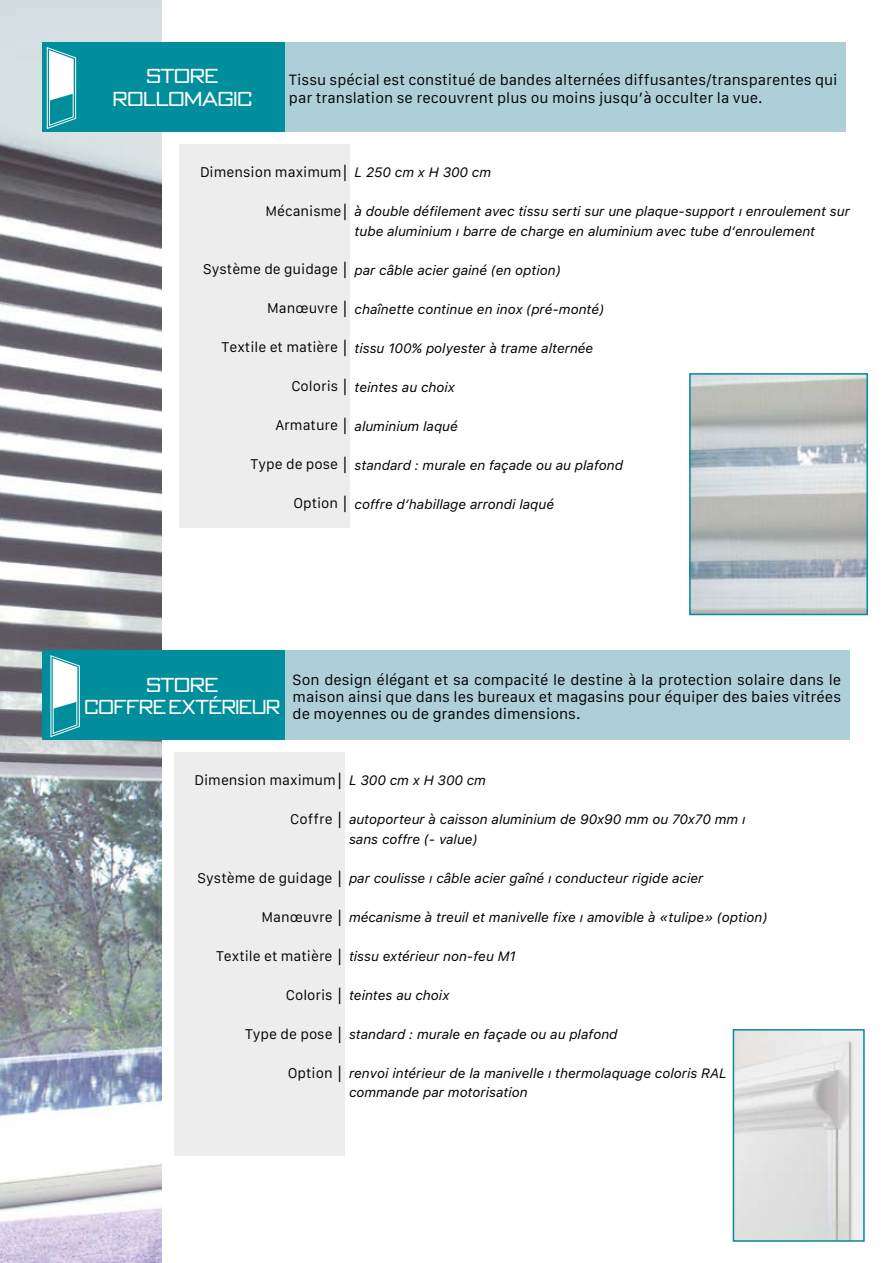
<style>
.page{position:relative;width:893px;height:1263px;background:#fff}
.page>*{position:absolute;margin:0;border:0;box-sizing:border-box;transform-origin:0 0}
.t1{font:300 18px/22.5px "OPTI Bank Gothic";letter-spacing:-.01em;color:#fff;text-align:center}
.t2{font:14.25px/17.1px "Galvji";color:#000}
.t3{font:italic 13.5px/19.5px "Galvji";color:#000}
.t4{font:13.5px "Galvji";color:#000}
.s1{font-family:"Arial"}
.s2{font-style:italic}
.s3{font-style:normal}
.s4{font-family:"Arial";font-style:normal}
</style>
<div class="page">
<img style="left:0;top:0;width:162px;height:1263px">
<div style="left:280px;top:43px;width:566px;height:89px;background:#adcfd7"></div>
<div style="left:180px;top:145px;width:170px;height:383px;background:#ededed"></div>
<div style="left:43px;top:43px;width:242px;height:89px;background:#008e9c"></div>
<svg style="left:46px;top:47px;width:30px;height:82px"></svg>
<div style="left:284px;top:651px;width:566px;height:89px;background:#adcfd7"></div>
<div style="left:43px;top:651px;width:242px;height:89px;background:#008e9c"></div>
<div style="left:174px;top:753px;width:170px;height:403px;background:#ededed"></div>
<svg style="left:50px;top:655px;width:30px;height:82px"></svg>
<img style="left:692px;top:376px;width:173px;height:236px">
<div style="left:689px;top:373px;width:179px;height:242px;border:2px solid #008e9c"></div>
<img style="left:736px;top:1032px;width:126px;height:207px">
<div style="left:733px;top:1029px;width:132px;height:213px;border:2px solid #008e9c"></div>
<h1 class="t1" style="left:113px;top:64px;width:141px">STORE<br>ROLLOMAGIC</h1>
<p class="t2" style="left:289px;top:72px;width:550px">Tissu spécial est constitué de bandes alternées diffusantes/transparentes qui par translation se recouvrent plus ou moins jusqu’à occulter la vue.</p>
<p class="t4" style="left:200px;top:164px;width:292px">Dimension maximum<span class="s1">│</span> <span class="s2">L 250 cm x H 300 cm</span></p>
<p class="t3" style="left:354px;top:202px;width:497px;text-indent:-89px"><span class="s3">Mécanisme</span><span class="s4">│</span> à double défilement avec tissu serti sur une plaque-support ı enroulement sur tube aluminium ı barre de charge en aluminium avec tube d’enroulement</p>
<p class="t3" style="left:203px;top:260px;width:358px"><span class="s3">Système de guidage</span> <span class="s4">│</span> par câble acier gainé (en option)</p>
<p class="t3" style="left:267px;top:299px;width:338px"><span class="s3">Manœuvre</span> <span class="s4">│</span> chaînette continue en inox (pré-monté)</p>
<p class="t3" style="left:222px;top:338px;width:373px"><span class="s3">Textile et matière</span> <span class="s4">│</span> tissu 100% polyester à trame alternée</p>
<p class="t3" style="left:291px;top:377px;width:165px"><span class="s3">Coloris</span> <span class="s4">│</span> teintes au choix</p>
<p class="t3" style="left:275px;top:416px;width:184px"><span class="s3">Armature</span> <span class="s4">│</span> aluminium laqué</p>
<p class="t3" style="left:251px;top:455px;width:374px"><span class="s3">Type de pose</span> <span class="s4">│</span> standard : murale en façade ou au plafond</p>
<p class="t3" style="left:293px;top:494px;width:262px"><span class="s3">Option</span> <span class="s4">│</span> coffre d’habillage arrondi laqué</p>
<h1 class="t1" style="left:85px;top:673px;width:197px">STORE<br>COFFRE EXTÉRIEUR</h1>
<p class="t2" style="left:293px;top:672px;width:550px;text-align:justify">Son design élégant et sa compacité le destine à la protection solaire dans le maison ainsi que dans les bureaux et magasins pour équiper des baies vitrées de moyennes ou de grandes dimensions.</p>
<p class="t4" style="left:194px;top:772px;width:293px">Dimension maximum<span class="s1">│</span> <span class="s2">L 300 cm x H 300 cm</span></p>
<p class="t3" style="left:349px;top:810px;width:398px;text-indent:-59px"><span class="s3">Coffre</span> <span class="s4">│</span> autoporteur à caisson aluminium de 90x90 mm ou 70x70 mm ı sans coffre (- value)</p>
<p class="t3" style="left:198px;top:868px;width:507px"><span class="s3">Système de guidage</span> <span class="s4">│</span> par coulisse ı câble acier gaîné ı conducteur rigide acier</p>
<p class="t3" style="left:262px;top:907px;width:507px"><span class="s3">Manœuvre</span> <span class="s4">│</span> mécanisme à treuil et manivelle fixe ı amovible à «tulipe» (option)</p>
<p class="t3" style="left:216px;top:946px;width:301px"><span class="s3">Textile et matière</span> <span class="s4">│</span> tissu extérieur non-feu M1</p>
<p class="t3" style="left:286px;top:985px;width:165px"><span class="s3">Coloris</span> <span class="s4">│</span> teintes au choix</p>
<p class="t3" style="left:245px;top:1024px;width:374px"><span class="s3">Type de pose</span> <span class="s4">│</span> standard : murale en façade ou au plafond</p>
<p class="t3" style="left:349px;top:1063px;width:379px;text-indent:-61px"><span class="s3">Option</span> <span class="s4">│</span> renvoi intérieur de la manivelle ı thermolaquage coloris RAL commande par motorisation</p>
</div>
